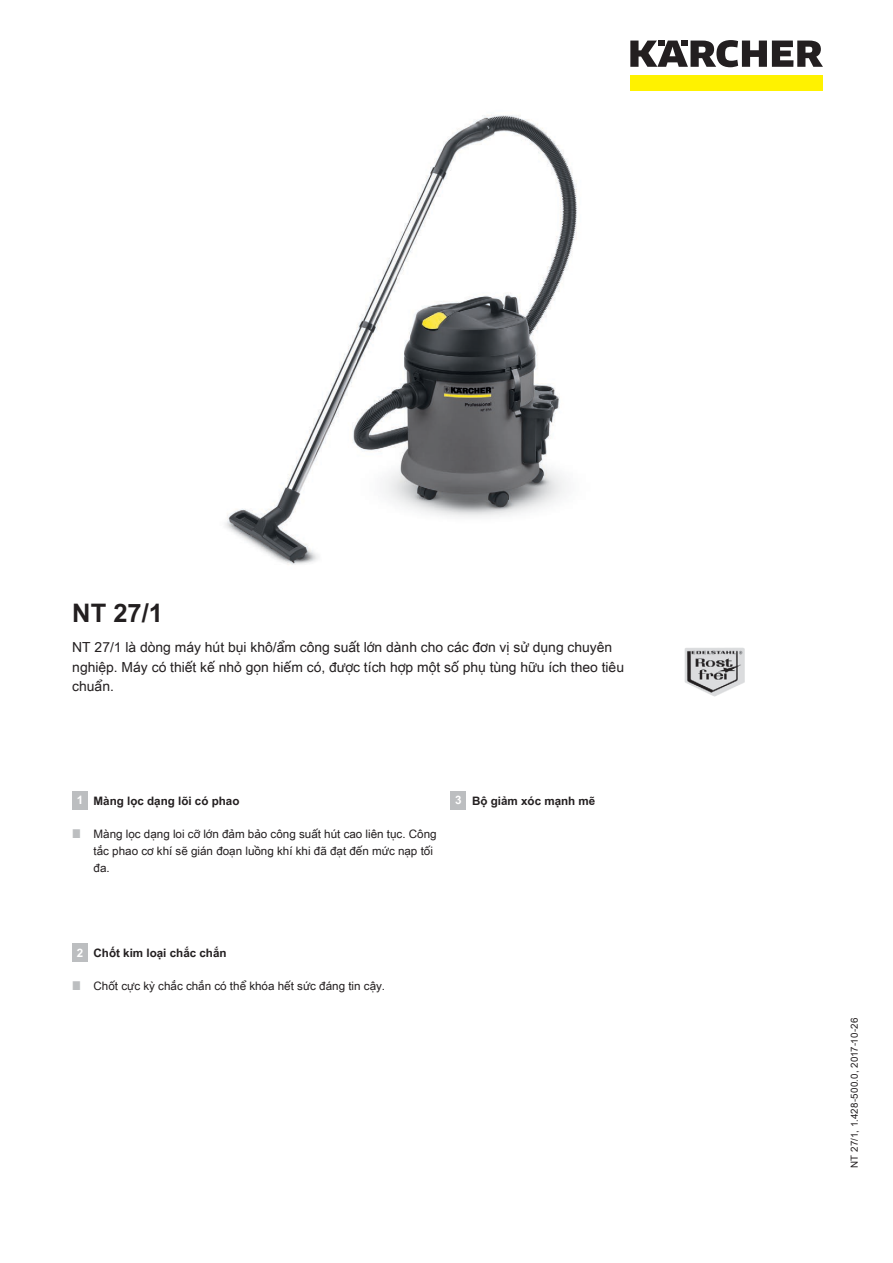
<style>
.page{position:relative;width:893px;height:1263px;background:#fff}
.page>*{position:absolute;margin:0;border:0;box-sizing:border-box;transform-origin:0 0}
.t1{font:700 25.5px "Arial Unicode MS";color:#231f20}
.t2{font:13.8px/19.5px "Arial Unicode MS";color:#231f20}
.t3{font:11.7px/17.2px "Arial Unicode MS";color:#231f20}
.t4{font:700 11.7px "Arial Unicode MS";color:#231f20}
.t5{font:700 11.7px "Arial Unicode MS";color:#fff}
.t6{font:9.75px "Arial Unicode MS";letter-spacing:.015em;color:#231f20}
</style>
<div class="page">
<div style="left:630px;top:75px;width:193px;height:16px;background:#fff200"></div>
<svg style="left:630px;top:40px;width:193px;height:27px"></svg>
<img style="left:225px;top:115px;width:352px;height:450px">
<img style="left:685px;top:647px;width:59px;height:49px">
<div style="left:72px;top:791px;width:16px;height:19px;background:#bcbec0"></div>
<div style="left:72px;top:943px;width:16px;height:19px;background:#bcbec0"></div>
<div style="left:451px;top:791px;width:15px;height:19px;background:#bcbec0"></div>
<h1 class="t1" style="left:72px;top:594px;width:92px">NT 27/1</h1>
<p class="t2" style="left:72px;top:637px;width:553px">NT 27/1 là dòng máy hút bụi khô/ẩm công suất lớn dành cho các đơn vị sử dụng chuyên nghiệp. Máy có thiết kế nhỏ gọn hiếm có, được tích hợp một số phụ tùng hữu ích theo tiêu chuẩn.</p>
<p class="t5" style="left:77px;top:792px;width:8px">1</p>
<p class="t4" style="left:94px;top:792px;width:147px">Màng lọc dạng lõi có phao</p>
<p class="t5" style="left:455px;top:792px;width:8px">3</p>
<p class="t3" style="left:94px;top:825px;width:345px">Màng lọc dạng loi cỡ lớn đảm bảo công suất hút cao liên tục. Công tắc phao cơ khí sẽ gián đoạn luồng khí khi đã đạt đến mức nạp tối đa.</p>
<p class="t4" style="left:472px;top:792px;width:125px">Bộ giảm xóc mạnh mẽ</p>
<p class="t5" style="left:77px;top:944px;width:8px">2</p>
<p class="t4" style="left:94px;top:944px;width:135px">Chốt kim loại chắc chắn</p>
<p class="t3" style="left:94px;top:977px;width:293px">Chốt cực kỳ chắc chắn có thể khóa hết sức đáng tin cậy.</p>
<p class="t6" style="left:847px;top:1168px;width:151px;rotate:-90deg">NT 27/1, 1.428-500.0, 2017-10-26</p>
</div>
